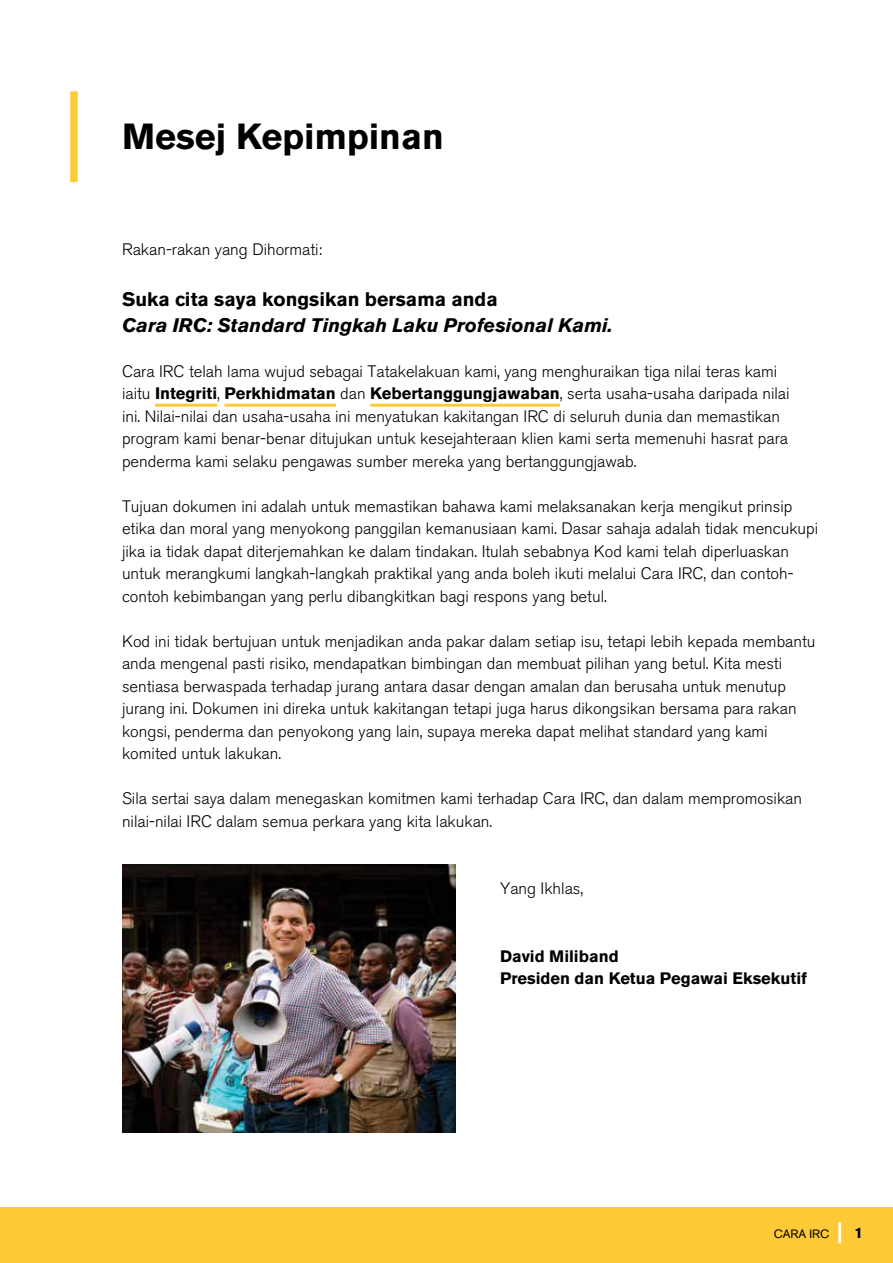
<style>
.page{position:relative;width:893px;height:1263px;background:#fff}
.page>*{position:absolute;margin:0;border:0;box-sizing:border-box;transform-origin:0 0}
.t1{font:700 36px "Akzidenz Grotesk BE";color:#000}
.t2{font:italic 700 19.5px "Akzidenz Grotesk BE";color:#000}
.t3{font:700 19.5px "Akzidenz Grotesk BE";color:#000}
.t4{font:300 16.5px/22.5px "Akzidenz Grotesk BE";color:#000}
.t5{font:700 16.5px/22.5px "Akzidenz Grotesk BE";color:#000}
.t6{font:12px "Akzidenz Grotesk BE";color:#000}
.s1{font-weight:700}
.s2{font-weight:700;font-size:21px;color:#fff}
.s3{font-weight:700;font-size:15px}
</style>
<div class="page">
<div style="left:0;top:1207px;width:893px;height:56px;background:#ffca38"></div>
<hr style="left:155px;top:404px;width:62px;height:3px;background:#ffca38">
<hr style="left:224px;top:404px;width:112px;height:3px;background:#ffca38">
<hr style="left:370px;top:404px;width:190px;height:3px;background:#ffca38">
<div style="left:70px;top:91px;width:8px;height:91px;background:#ffca38"></div>
<img style="left:123px;top:865px;width:332px;height:268px">
<h1 class="t1" style="left:122px;top:115px;width:323px">Mesej Kepimpinan</h1>
<p class="t4" style="left:122px;top:239px;width:202px">Rakan-rakan yang Dihormati:</p>
<p class="t3" style="left:122px;top:288px;width:377px">Suka cita saya kongsikan bersama anda</p>
<p class="t2" style="left:122px;top:313px;width:492px">Cara IRC: Standard Tingkah Laku Profesional Kami.</p>
<p class="t4" style="left:122px;top:360px;width:669px">Cara IRC telah lama wujud sebagai Tatakelakuan kami, yang menghuraikan tiga nilai teras kami iaitu <span class="s1">Integriti</span>, <span class="s1">Perkhidmatan</span> dan <span class="s1">Kebertanggungjawaban</span>, serta usaha-usaha daripada nilai ini. Nilai-nilai dan usaha-usaha ini menyatukan kakitangan IRC di seluruh dunia dan memastikan program kami benar-benar ditujukan untuk kesejahteraan klien kami serta memenuhi hasrat para penderma kami selaku pengawas sumber mereka yang bertanggungjawab.</p>
<p class="t4" style="left:122px;top:495px;width:698px">Tujuan dokumen ini adalah untuk memastikan bahawa kami melaksanakan kerja mengikut prinsip etika dan moral yang menyokong panggilan kemanusiaan kami. Dasar sahaja adalah tidak mencukupi jika ia tidak dapat diterjemahkan ke dalam tindakan. Itulah sebabnya Kod kami telah diperluaskan untuk merangkumi langkah-langkah praktikal yang anda boleh ikuti melalui Cara IRC, dan contoh&shy;contoh kebimbangan yang perlu dibangkitkan bagi respons yang betul.</p>
<p class="t4" style="left:122px;top:630px;width:695px">Kod ini tidak bertujuan untuk menjadikan anda pakar dalam setiap isu, tetapi lebih kepada membantu anda mengenal pasti risiko, mendapatkan bimbingan dan membuat pilihan yang betul. Kita mesti sentiasa berwaspada terhadap jurang antara dasar dengan amalan dan berusaha untuk menutup jurang ini. Dokumen ini direka untuk kakitangan tetapi juga harus dikongsikan bersama para rakan kongsi, penderma dan penyokong yang lain, supaya mereka dapat melihat standard yang kami komited untuk lakukan.</p>
<p class="t4" style="left:122px;top:788px;width:682px">Sila sertai saya dalam menegaskan komitmen kami terhadap Cara IRC, dan dalam mempromosikan nilai-nilai IRC dalam semua perkara yang kita lakukan.</p>
<p class="t4" style="left:500px;top:878px;width:85px">Yang Ikhlas,</p>
<p class="t5" style="left:500px;top:945px;width:308px">David Miliband<br>Presiden dan Ketua Pegawai Eksekutif</p>
<p class="t6" style="left:774px;top:1226px;width:91px">CARA IRC <span class="s2">|</span> <span class="s3">1</span></p>
</div>
